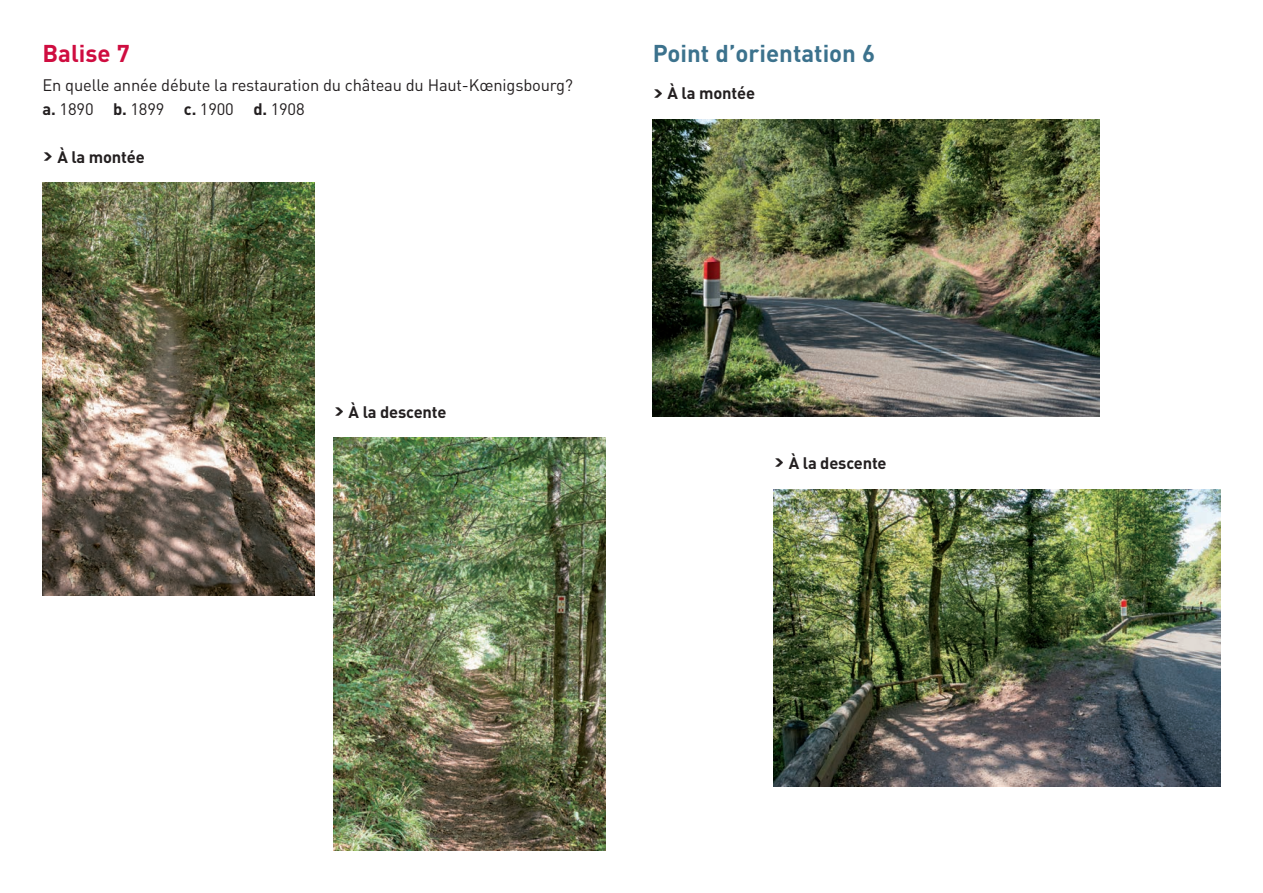
<style>
.page{position:relative;width:1263px;height:893px;background:#fff}
.page>*{position:absolute;margin:0;border:0;box-sizing:border-box;transform-origin:0 0}
.t1{font:700 24px "DIN";color:#3c728d}
.t2{font:700 24px "DIN";color:#cf0d40}
.t3{font:16.5px/24px "DIN";letter-spacing:-.01em;color:#231f20}
.t4{font:700 16.5px "DIN";letter-spacing:-.01em;color:#231f20}
.s1{font-weight:700}
.s2{font-family:"Neo Sans Std";font-weight:900}
</style>
<div class="page">
<img style="left:334px;top:438px;width:272px;height:412px">
<img style="left:43px;top:183px;width:272px;height:412px">
<img style="left:774px;top:489px;width:446px;height:298px">
<img style="left:653px;top:119px;width:446px;height:298px">
<h1 class="t2" style="left:43px;top:38px;width:89px">Balise 7</h1>
<h1 class="t1" style="left:653px;top:38px;width:224px">Point d’orientation 6</h1>
<p class="t3" style="left:43px;top:73px;width:532px">En quelle année débute la restauration du château du Haut-Kœnigsbourg? <span class="s1">a.</span> 1890 <span class="s1">b.</span> 1899 <span class="s1">c.</span> 1900 <span class="s1">d.</span> 1908</p>
<p class="t4" style="left:653px;top:82px;width:104px"><span class="s2">&gt;</span> à la montée</p>
<p class="t4" style="left:43px;top:146px;width:104px"><span class="s2">&gt;</span> à la montée</p>
<p class="t4" style="left:334px;top:401px;width:114px"><span class="s2">&gt;</span> à la descente</p>
<p class="t4" style="left:774px;top:452px;width:114px"><span class="s2">&gt;</span> à la descente</p>
</div>
